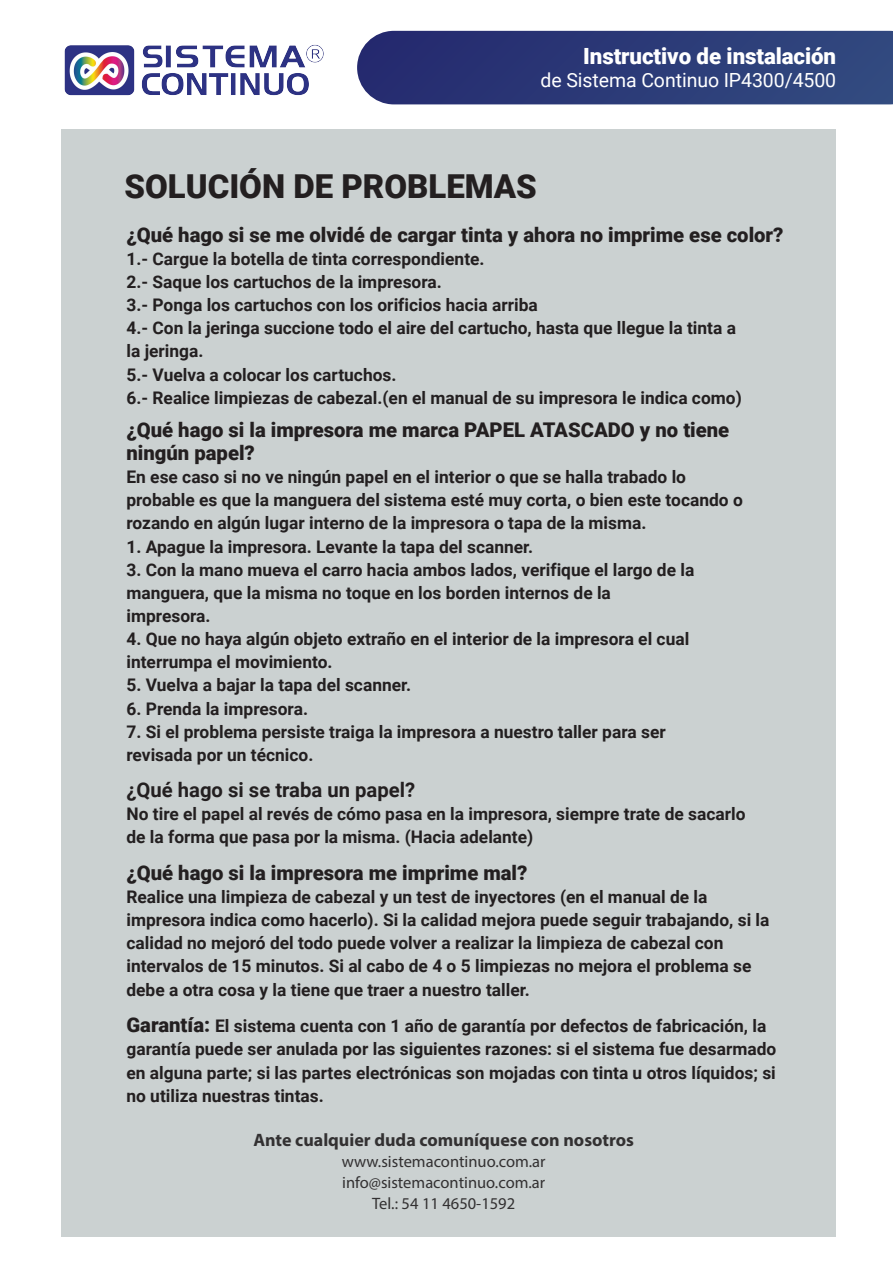
<style>
.page{position:relative;width:893px;height:1263px;background:#fff}
.page>*{position:absolute;margin:0;border:0;box-sizing:border-box;transform-origin:0 0}
.t1{font:900 33px "Roboto";color:#231f20}
.t2{font:900 22.35px "Roboto";letter-spacing:-.005em;color:#fff}
.t3{font:900 20.25px/23.1px "Roboto";color:#231f20}
.t4{font:700 20.25px "Roboto";color:#231f20}
.t5{font:19.5px "Roboto";letter-spacing:-.005em;color:#fff}
.t6{font:700 18px "Myriad Pro";color:#333132}
.t7{font:700 17.4px/23.1px "Roboto";color:#231f20}
.t8{font:16.5px/21px "Myriad Pro";color:#333132;text-align:center}
.s1{font-weight:900;font-size:20.25px}
</style>
<div class="page">
<img style="left:64px;top:44px;width:260px;height:52px">
<svg style="left:357px;top:31px;width:536px;height:73px;background:#2e3c79"></svg>
<div style="left:61px;top:129px;width:774px;height:1107px;background:#cbd1d1"></div>
<p class="t2" style="left:583px;top:40px;width:255px">Instructivo de instalación</p>
<p class="t5" style="left:540px;top:67px;width:297px">de Sistema Continuo IP4300/4500</p>
<h1 class="t1" style="left:124px;top:164px;width:414px">SOLUCIÓN DE PROBLEMAS</h1>
<p class="t3" style="left:126px;top:222px;width:659px">¿Qué hago si se me olvidé de cargar tinta y ahora no imprime ese color?</p>
<p class="t7" style="left:126px;top:246px;width:617px">1.- Cargue la botella de tinta correspondiente.<br>2.- Saque los cartuchos de la impresora.<br>3.- Ponga los cartuchos con los orificios hacia arriba<br>4.- Con la jeringa succione todo el aire del cartucho, hasta que llegue la tinta a la jeringa.<br>5.- Vuelva a colocar los cartuchos.<br>6.- Realice limpiezas de cabezal.(en el manual de su impresora le indica como)</p>
<p class="t3" style="left:126px;top:417px;width:604px">¿Qué hago si la impresora me marca PAPEL ATASCADO y no tiene ningún papel?</p>
<p class="t7" style="left:126px;top:465px;width:618px">En ese caso si no ve ningún papel en el interior o que se halla trabado lo probable es que la manguera del sistema esté muy corta, o bien este tocando o rozando en algún lugar interno de la impresora o tapa de la misma.</p>
<p class="t7" style="left:126px;top:534px;width:408px">1. Apague la impresora. Levante la tapa del scanner.</p>
<p class="t7" style="left:126px;top:557px;width:569px">3. Con la mano mueva el carro hacia ambos lados, verifique el largo de la manguera, que la misma no toque en los borden internos de la impresora.</p>
<p class="t7" style="left:126px;top:627px;width:564px">4. Que no haya algún objeto extraño en el interior de la impresora el cual interrumpa el movimiento.</p>
<p class="t7" style="left:126px;top:673px;width:286px">5. Vuelva a bajar la tapa del scanner.</p>
<p class="t7" style="left:126px;top:696px;width:183px">6. Prenda la impresora.</p>
<p class="t7" style="left:126px;top:719px;width:541px">7. Si el problema persiste traiga la impresora a nuestro taller para ser revisada por un técnico.</p>
<p class="t4" style="left:126px;top:775px;width:290px">¿Qué hago si se traba un papel?</p>
<p class="t7" style="left:126px;top:802px;width:621px">No tire el papel al revés de cómo pasa en la impresora, siempre trate de sacarlo de la forma que pasa por la misma. (Hacia adelante)</p>
<p class="t3" style="left:126px;top:860px;width:403px">¿Qué hago si la impresora me imprime mal?</p>
<p class="t7" style="left:126px;top:885px;width:645px">Realice una limpieza de cabezal y un test de inyectores (en el manual de la impresora indica como hacerlo). Si la calidad mejora puede seguir trabajando, si la calidad no mejoró del todo puede volver a realizar la limpieza de cabezal con intervalos de 15 minutos. Si al cabo de 4 o 5 limpiezas no mejora el problema se debe a otra cosa y la tiene que traer a nuestro taller.</p>
<p class="t7" style="left:126px;top:1014px;width:651px"><span class="s1">Garantía:</span> El sistema cuenta con 1 año de garantía por defectos de fabricación, la garantía puede ser anulada por las siguientes razones: si el sistema fue desarmado en alguna parte; si las partes electrónicas son mojadas con tinta u otros líquidos; si no utiliza nuestras tintas.</p>
<p class="t6" style="left:253px;top:1128px;width:382px">Ante cualquier duda comuníquese con nosotros</p>
<p class="t8" style="left:342px;top:1151px;width:205px">www.sistemacontinuo.com.ar info@sistemacontinuo.com.ar<br>Tel.: 54 11 4650-1592</p>
</div>
